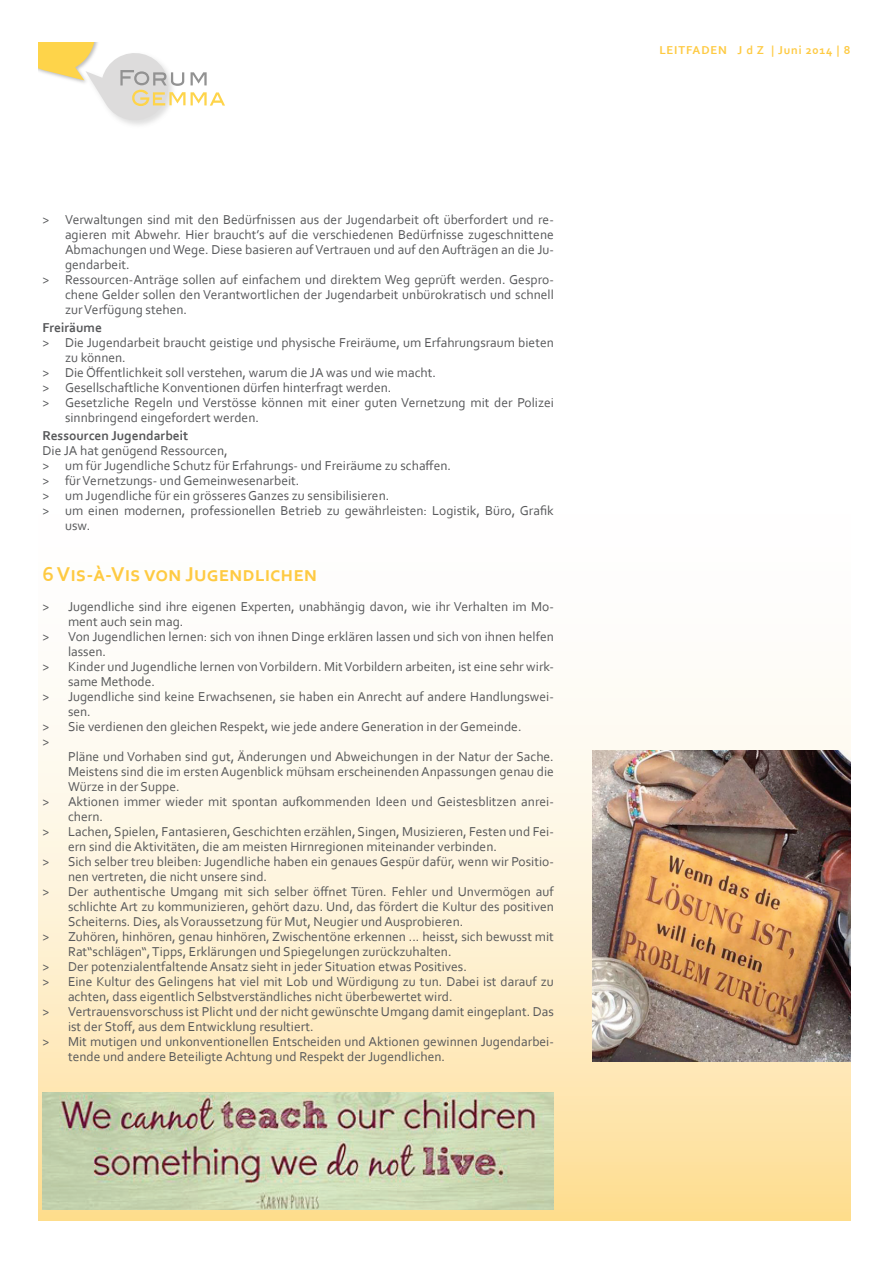
<style>
.page{position:relative;width:893px;height:1263px;background:#fff}
.page>*{position:absolute;margin:0;border:0;box-sizing:border-box;transform-origin:0 0}
.t1{font:700 21px "Corbel";color:#feca42}
.t2{font:13.5px "Corbel";color:#57585a}
.t3{font:700 13.5px "Corbel";color:#57585a}
.t4{font:700 12px "Corbel";letter-spacing:.07em;color:#feca42}
</style>
<div class="page">
<svg style="left:38px;top:43px;width:187px;height:82px"></svg>
<svg style="left:38px;top:701px;width:812px;height:519px"></svg>
<img style="left:592px;top:750px;width:258px;height:311px">
<img style="left:43px;top:1093px;width:510px;height:117px">
<p class="t2" style="left:43px;top:211px;width:513px">&gt; Verwaltungen sind mit den Bedürfnissen aus der Jugendarbeit oft überfordert und re-</p>
<p class="t2" style="left:65px;top:226px;width:490px">agieren mit Abwehr. Hier braucht’s auf die verschiedenen Bedürfnisse zugeschnittene</p>
<p class="t2" style="left:65px;top:241px;width:490px">Abmachungen und Wege. Diese basieren auf Vertrauen und auf den Aufträgen an die Ju-</p>
<p class="t2" style="left:65px;top:256px;width:66px">gendarbeit.</p>
<p class="t2" style="left:43px;top:271px;width:513px">&gt; Ressourcen-Anträge sollen auf einfachem und direktem Weg geprüft werden. Gespro-</p>
<p class="t2" style="left:65px;top:286px;width:490px">chene Gelder sollen den Verantwortlichen der Jugendarbeit unbürokratisch und schnell</p>
<p class="t2" style="left:65px;top:301px;width:124px">zur Verfügung stehen.</p>
<p class="t3" style="left:43px;top:319px;width:61px">Freiräume</p>
<p class="t2" style="left:43px;top:334px;width:513px">&gt; Die Jugendarbeit braucht geistige und physische Freiräume, um Erfahrungsraum bieten</p>
<p class="t2" style="left:65px;top:349px;width:62px">zu können.</p>
<p class="t2" style="left:43px;top:364px;width:395px">&gt; Die Öffentlichkeit soll verstehen, warum die JA was und wie macht.</p>
<p class="t2" style="left:43px;top:379px;width:350px">&gt; Gesellschaftliche Konventionen dürfen hinterfragt werden.</p>
<p class="t2" style="left:43px;top:394px;width:513px">&gt; Gesetzliche Regeln und Verstösse können mit einer guten Vernetzung mit der Polizei</p>
<p class="t2" style="left:65px;top:409px;width:195px">sinnbringend eingefordert werden.</p>
<p class="t3" style="left:43px;top:427px;width:147px">Ressourcen Jugendarbeit</p>
<p class="t2" style="left:43px;top:442px;width:187px">Die JA hat genügend Ressourcen,</p>
<p class="t2" style="left:43px;top:457px;width:410px">&gt; um für Jugendliche Schutz für Erfahrungs- und Freiräume zu schaffen.</p>
<p class="t2" style="left:43px;top:472px;width:258px">&gt; für Vernetzungs- und Gemeinwesenarbeit.</p>
<p class="t2" style="left:43px;top:487px;width:348px">&gt; um Jugendliche für ein grösseres Ganzes zu sensibilisieren.</p>
<p class="t2" style="left:43px;top:502px;width:513px">&gt; um einen modernen, professionellen Betrieb zu gewährleisten: Logistik, Büro, Grafik</p>
<p class="t2" style="left:65px;top:517px;width:27px">usw.</p>
<h1 class="t1" style="left:43px;top:561px;width:276px">6 Vis-à-Vis von Jugendlichen</h1>
<p class="t2" style="left:43px;top:598px;width:513px">&gt; Jugendliche sind ihre eigenen Experten, unabhängig davon, wie ihr Verhalten im Mo-</p>
<p class="t2" style="left:68px;top:613px;width:117px">ment auch sein mag.</p>
<p class="t2" style="left:43px;top:628px;width:513px">&gt; Von Jugendlichen lernen: sich von ihnen Dinge erklären lassen und sich von ihnen helfen</p>
<p class="t2" style="left:68px;top:643px;width:40px">lassen.</p>
<p class="t2" style="left:43px;top:658px;width:513px">&gt; Kinder und Jugendliche lernen von Vorbildern. Mit Vorbildern arbeiten, ist eine sehr wirk-</p>
<p class="t2" style="left:68px;top:673px;width:89px">same Methode.</p>
<p class="t2" style="left:43px;top:688px;width:513px">&gt; Jugendliche sind keine Erwachsenen, sie haben ein Anrecht auf andere Handlungswei-</p>
<p class="t2" style="left:68px;top:703px;width:24px">sen.</p>
<p class="t2" style="left:43px;top:718px;width:481px">&gt; Sie verdienen den gleichen Respekt, wie jede andere Generation in der Gemeinde.</p>
<p class="t2" style="left:43px;top:733px;width:8px">&gt;</p>
<p class="t2" style="left:68px;top:748px;width:487px">Pläne und Vorhaben sind gut, Änderungen und Abweichungen in der Natur der Sache.</p>
<p class="t2" style="left:68px;top:763px;width:487px">Meistens sind die im ersten Augenblick mühsam erscheinenden Anpassungen genau die</p>
<p class="t2" style="left:68px;top:778px;width:113px">Würze in der Suppe.</p>
<p class="t2" style="left:43px;top:793px;width:513px">&gt; Aktionen immer wieder mit spontan aufkommenden Ideen und Geistesblitzen anrei-</p>
<p class="t2" style="left:68px;top:808px;width:37px">chern.</p>
<p class="t2" style="left:43px;top:823px;width:513px">&gt; Lachen, Spielen, Fantasieren, Geschichten erzählen, Singen, Musizieren, Festen und Fei-</p>
<p class="t2" style="left:68px;top:838px;width:430px">ern sind die Aktivitäten, die am meisten Hirnregionen miteinander verbinden.</p>
<p class="t2" style="left:43px;top:853px;width:513px">&gt; Sich selber treu bleiben: Jugendliche haben ein genaues Gespür dafür, wenn wir Positio-</p>
<p class="t2" style="left:68px;top:868px;width:201px">nen vertreten, die nicht unsere sind.</p>
<p class="t2" style="left:43px;top:883px;width:513px">&gt; Der authentische Umgang mit sich selber öffnet Türen. Fehler und Unvermögen auf</p>
<p class="t2" style="left:68px;top:898px;width:487px">schlichte Art zu kommunizieren, gehört dazu. Und, das fördert die Kultur des positiven</p>
<p class="t2" style="left:68px;top:913px;width:397px">Scheiterns. Dies, als Voraussetzung für Mut, Neugier und Ausprobieren.</p>
<p class="t2" style="left:43px;top:928px;width:513px">&gt; Zuhören, hinhören, genau hinhören, Zwischentöne erkennen ... heisst, sich bewusst mit</p>
<p class="t2" style="left:68px;top:943px;width:385px">Rat“schlägen“, Tipps, Erklärungen und Spiegelungen zurückzuhalten.</p>
<p class="t2" style="left:43px;top:958px;width:426px">&gt; Der potenzialentfaltende Ansatz sieht in jeder Situation etwas Positives.</p>
<p class="t2" style="left:43px;top:973px;width:513px">&gt; Eine Kultur des Gelingens hat viel mit Lob und Würdigung zu tun. Dabei ist darauf zu</p>
<p class="t2" style="left:68px;top:988px;width:386px">achten, dass eigentlich Selbstverständliches nicht überbewertet wird.</p>
<p class="t2" style="left:43px;top:1003px;width:513px">&gt; Vertrauensvorschuss ist Plicht und der nicht gewünschte Umgang damit eingeplant. Das</p>
<p class="t2" style="left:68px;top:1018px;width:247px">ist der Stoff, aus dem Entwicklung resultiert.</p>
<p class="t2" style="left:43px;top:1033px;width:513px">&gt; Mit mutigen und unkonventionellen Entscheiden und Aktionen gewinnen Jugendarbei-</p>
<p class="t2" style="left:68px;top:1048px;width:379px">tende und andere Beteiligte Achtung und Respekt der Jugendlichen.</p>
<p class="t4" style="left:659px;top:43px;width:193px">LEITFADEN J d Z | Juni 2014 | 8</p>
</div>
